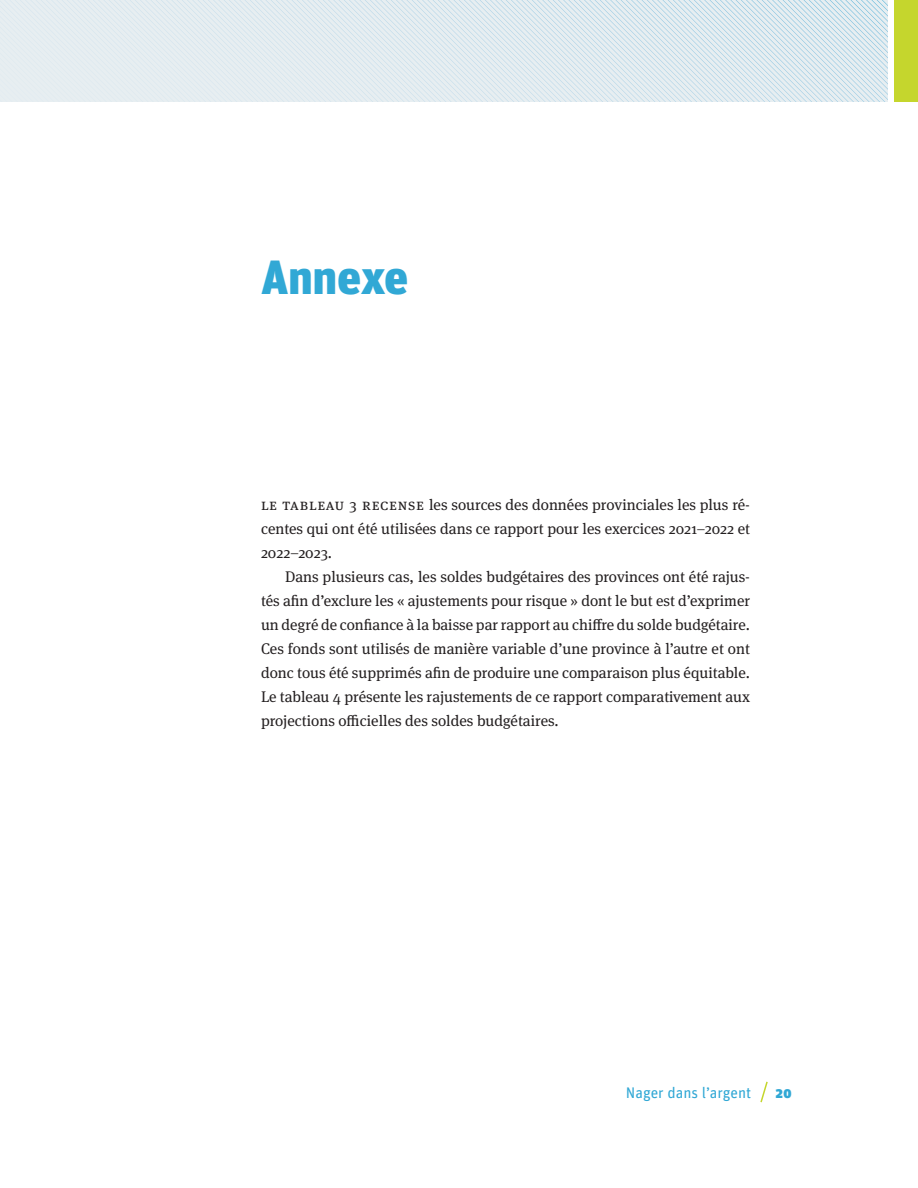
<style>
.page{position:relative;width:918px;height:1188px;background:#fff}
.page>*{position:absolute;margin:0;border:0;box-sizing:border-box;transform-origin:0 0}
.Chapter_title{font:900 48px "Unit Pro";letter-spacing:-.01em;color:#31a8d5}
.Body_text{font:15.3px/24px "Meta Serif Pro";color:#231f20;text-align:justify}
.Body_text__chapter_o{font:15.3px/24px "Meta Serif Pro";color:#231f20;text-align:justify}
.t1{font:15.3px "Unit Pro";color:#31a8d5}
.t2{font:900 15.3px "Unit Pro";color:#31a8d5}
</style>
<div class="page">
<svg style="left:760px;top:1081px;width:8px;height:22px"></svg>
<div style="left:0;top:0;width:888px;height:102px;background:#e7eef1"></div>
<div style="left:894px;top:0;width:24px;height:102px;background:#c5d62d"></div>
<svg style="left:138px;top:0;width:750px;height:102px"></svg>
<h2 class="Chapter_title" style="left:261px;top:241px;width:149px">Annexe</h2>
<p class="Body_text__chapter_o" style="left:261px;top:492px;width:491px">Le tabl eau 3 recense les sources des données provinciales les plus ré&shy;centes qui ont été utilisées dans ce rapport pour les exercices 2021–2022 et 2022–2023.</p>
<p class="Body_text" style="left:261px;top:564px;width:491px;text-indent:24px">Dans plusieurs cas, les soldes budgétaires des provinces ont été rajus&shy;tés afin d’exclure les « ajustements pour risque » dont le but est d’exprimer un degré de confiance à la baisse par rapport au chiffre du solde budgétaire.<br>Ces fonds sont utilisés de manière variable d’une province à l’autre et ont donc tous été supprimés afin de produire une comparaison plus équitable.<br>Le tableau 4 présente les rajustements de ce rapport comparativement aux projections officielles des soldes budgétaires.</p>
<p class="t1" style="left:626px;top:1082px;width:127px">Nager dans l’argent</p>
<p class="t2" style="left:776px;top:1081px;width:17px">20</p>
</div>
